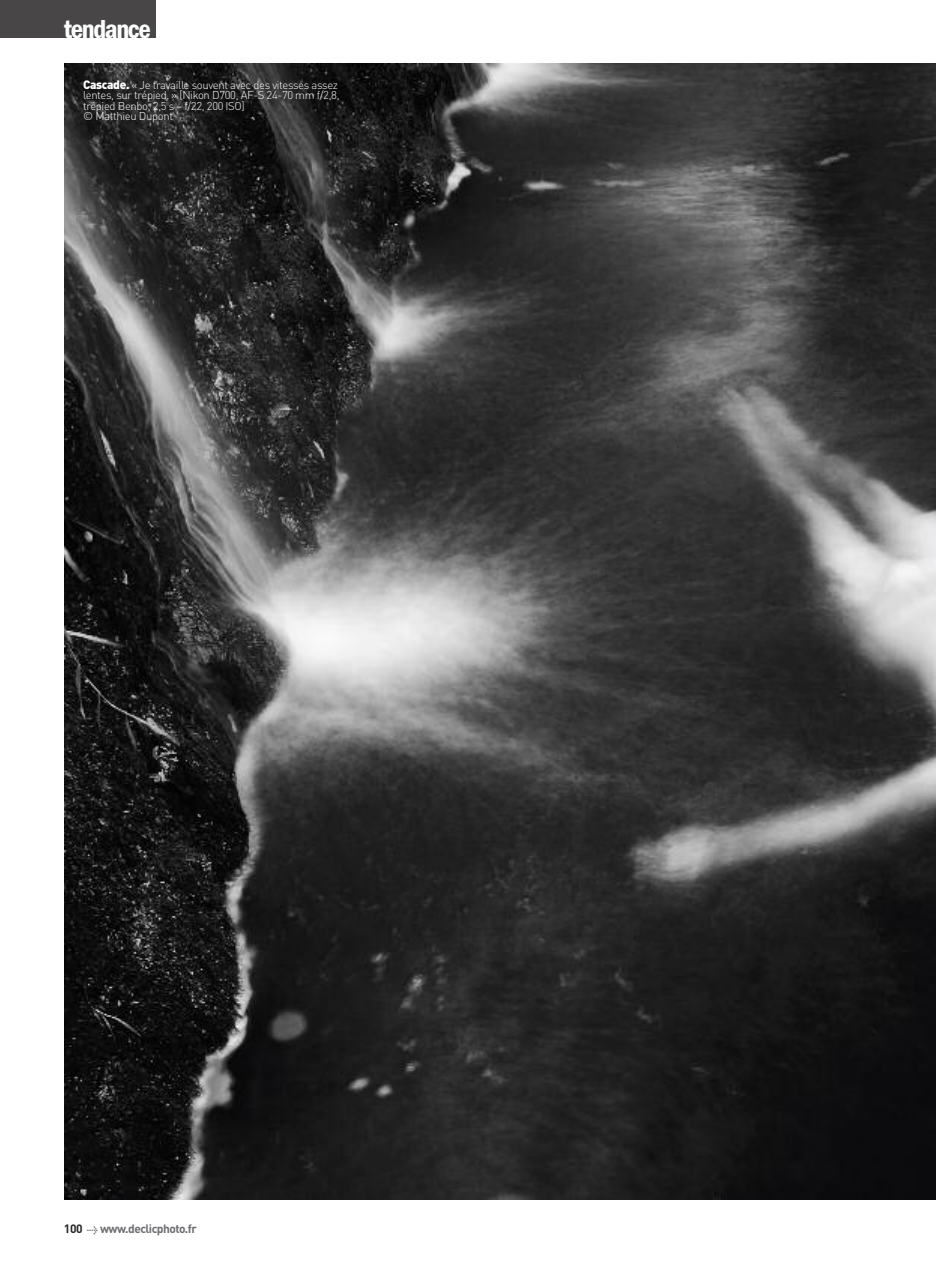
<style>
.page{position:relative;width:936px;height:1263px;background:#fff}
.page>*{position:absolute;margin:0;border:0;box-sizing:border-box;transform-origin:0 0}
.t1{font:27px "ITC Franklin Gothic Std Dm Cd";letter-spacing:-.05em;color:#fff}
.t2{font:700 12px "DIN";letter-spacing:-.045em;color:#6d6e71}
.t3{font:300 11.25px/10.5px "DIN";letter-spacing:-.03em;color:#fff}
.s1{font-weight:900;font-size:12px}
.s2{color:#272627}
.s3{font-family:"Meta Plus";font-size:9px}
</style>
<div class="page">
<div style="left:0;top:0;width:155px;height:38px;background:#484647"></div>
<img style="left:64px;top:64px;width:871px;height:1135px">
<h1 class="t1" style="left:64px;top:20px;width:89px">tendance</h1>
<p class="t3" style="left:83px;top:80px;width:258px"><span class="s1">Cascade.</span> « Je travaille souvent avec des vitesses assez lentes, sur trépied. » [Nikon D700, AF-S 24-70 mm f/2,8, trépied Benbo, 2,5 s – f/22, 200 ISO]<br>© Matthieu Dupont</p>
<p class="t2" style="left:64px;top:1222px;width:134px"><span class="s2">100</span> <span class="s3">&gt;</span> www.declicphoto.fr</p>
</div>
